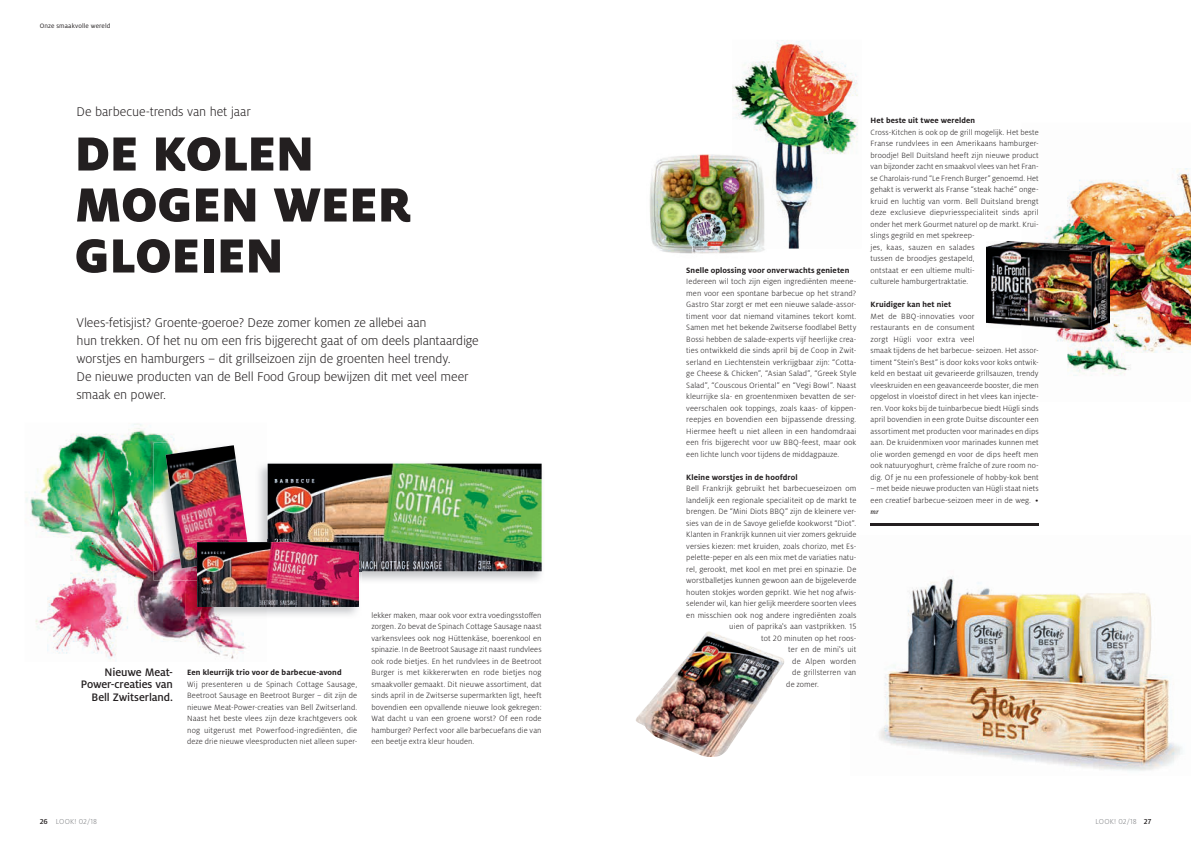
<style>
.page{position:relative;width:1191px;height:842px;background:#fff}
.page>*{position:absolute;margin:0;border:0;box-sizing:border-box;transform-origin:0 0}
.t1{font:900 53px/51px "Milo Pro";letter-spacing:-.005em;color:#231f20}
.t2{font:300 14px/18px "Milo Pro";letter-spacing:-.015em;color:#231f20}
.t3{font:500 12px/12.5px "Milo Pro";letter-spacing:-.01em;color:#231f20;text-align:right}
.t4{font:300 8.5px/11.5px "Milo Pro";letter-spacing:.01em;color:#231f20;text-align:justify}
.t5{font:700 8.5px "Milo Pro";letter-spacing:.015em;color:#231f20}
.t6{font:300 8.4px/11.5px "Milo Pro";letter-spacing:.01em;color:#231f20}
.t7{font:700 8.4px "Milo Pro";letter-spacing:.015em;color:#231f20}
.t8{font:300 8px "Milo Pro";letter-spacing:.01em;color:#808285}
.t9{font:7px "Milo Pro";letter-spacing:.02em;color:#231f20}
.t10{font:italic 500 6.9px "Milo Serif Pro";color:#231f20}
.s1{font-weight:500;color:#231f20}
.s2{font-family:"Milo Serif Pro";font-weight:400}
</style>
<div class="page">
<img style="left:25px;top:424px;width:221px;height:236px">
<img style="left:258px;top:463px;width:284px;height:118px">
<img style="left:268px;top:464px;width:273px;height:107px">
<img style="left:153px;top:443px;width:95px;height:137px">
<img style="left:166px;top:445px;width:81px;height:123px">
<img style="left:185px;top:540px;width:176px;height:79px">
<img style="left:268px;top:540px;width:93px;height:31px">
<img style="left:185px;top:540px;width:67px;height:40px">
<img style="left:185px;top:540px;width:65px;height:28px">
<img style="left:198px;top:543px;width:160px;height:63px">
<img style="left:636px;top:631px;width:148px;height:126px">
<img style="left:1021px;top:168px;width:170px;height:208px">
<img style="left:732px;top:40px;width:126px;height:209px">
<img style="left:986px;top:242px;width:123px;height:87px">
<img style="left:879px;top:576px;width:303px;height:195px">
<img style="left:649px;top:154px;width:116px;height:100px">
<img style="left:732px;top:149px;width:37px;height:100px">
<hr style="left:870px;top:524px;width:169px;height:2px;background:#231f20">
<p class="t9" style="left:40px;top:22px;width:72px">Onze smaakvolle wereld</p>
<h2 class="t2" style="left:77px;top:103px;width:176px">De barbecue-trends van het jaar</h2>
<h1 class="t1" style="left:75px;top:128px;width:338px">DE KOLEN<br>MOGEN WEER<br>GLOEIEN</h1>
<p class="t2" style="left:77px;top:314px;width:404px">Vlees-fetisjist? Groente-goeroe? Deze zomer komen ze allebei aan<br>hun trekken. Of het nu om een fris bijgerecht gaat of om deels plantaardige worstjes en hamburgers – dit grillseizoen zijn de groenten heel trendy.<br>De nieuwe producten van de Bell Food Group bewijzen dit met veel meer smaak en power.</p>
<h3 class="t3" style="left:81px;top:666px;width:94px">Nieuwe Meat-<br>Power-creaties van<br>Bell Zwitserland.</h3>
<p class="t5" style="left:187px;top:668px;width:156px">Een kleurrijk trio voor de barbecue-avond</p>
<p class="t4" style="left:187px;top:678px;width:172px">Wij presenteren u de Spinach Cottage Sausage, Beetroot Sausage en Beetroot Burger – dit zijn de nieuwe Meat-Power-creaties van Bell Zwitserland.<br>Naast het beste vlees zijn deze krachtgevers ook nog uitgerust met Powerfood-ingrediënten, die deze drie nieuwe vleesproducten niet alleen super-</p>
<p class="t4" style="left:371px;top:609px;width:172px">lekker maken, maar ook voor extra voedingsstoffen zorgen. Zo bevat de Spinach Cottage Sausage naast varkensvlees ook nog Hüttenkäse, boerenkool en spinazie. In de Beetroot Sausage zit naast rundvlees ook rode bietjes. En het rundvlees in de Beetroot Burger is met kikkererwten en rode bietjes nog smaakvoller gemaakt. Dit nieuwe assortiment, dat sinds april in de Zwitserse supermarkten ligt, heeft bovendien een opvallende nieuwe look gekregen:<br>Wat dacht u van een groene worst? Of een rode hamburger? Perfect voor alle barbecuefans die van een beetje extra kleur houden.</p>
<p class="t8" style="left:40px;top:817px;width:59px"><span class="s1">26</span> LOOK! 02/18</p>
<p class="t5" style="left:686px;top:265px;width:165px">Snelle oplossing voor onverwachts genieten</p>
<p class="t4" style="left:686px;top:276px;width:172px">Iedereen wil toch zijn eigen ingrediënten meene&shy;men voor een spontane barbecue op het strand?<br>Gastro Star zorgt er met een nieuwe salade-assor&shy;timent voor dat niemand vitamines tekort komt.<br>Samen met het bekende Zwitserse foodlabel Betty Bossi hebben de salade-experts vijf heerlijke crea&shy;ties ontwikkeld die sinds april bij de Coop in Zwit&shy;serland en Liechtenstein verkrijgbaar zijn: “Cotta&shy;ge Cheese &amp; Chicken”, “Asian Salad”, “Greek Style Salad”, “Couscous Oriental” en “Vegi Bowl”. Naast kleurrijke sla- en groentenmixen bevatten de ser&shy;veerschalen ook toppings, zoals kaas- of kippen&shy;reepjes en bovendien een bijpassende dressing.<br>Hiermee heeft u niet alleen in een handomdraai een fris bijgerecht voor uw BBQ-feest, maar ook een lichte lunch voor tijdens de middagpauze.</p>
<p class="t5" style="left:686px;top:472px;width:113px">Kleine worstjes in de hoofdrol</p>
<p class="t4" style="left:686px;top:483px;width:172px">Bell Frankrijk gebruikt het barbecueseizoen om</p>
<p class="t4" style="left:686px;top:494px;width:172px">landelijk een regionale specialiteit op de markt te</p>
<p class="t4" style="left:686px;top:506px;width:171px">brengen. De “Mini Diots BBQ” zijn de kleinere ver-</p>
<p class="t4" style="left:686px;top:517px;width:172px">sies van de in de Savoye geliefde kookworst “Diot”.</p>
<p class="t4" style="left:686px;top:529px;width:172px">Klanten in Frankrijk kunnen uit vier zomers gekruide</p>
<p class="t4" style="left:686px;top:540px;width:172px">versies kiezen: met kruiden, zoals chorizo, met Es-</p>
<p class="t4" style="left:686px;top:552px;width:171px">pelette-peper en als een mix met de variaties natu-</p>
<p class="t4" style="left:686px;top:563px;width:171px">rel, gerookt, met kool en met prei en spinazie. De</p>
<p class="t4" style="left:686px;top:575px;width:172px">worstballetjes kunnen gewoon aan de bijgeleverde</p>
<p class="t4" style="left:686px;top:586px;width:172px">houten stokjes worden geprikt. Wie het nog afwis-</p>
<p class="t4" style="left:686px;top:598px;width:172px">selender wil, kan hier gelijk meerdere soorten vlees</p>
<p class="t4" style="left:686px;top:609px;width:171px">en misschien ook nog andere ingrediënten zoals</p>
<p class="t4" style="left:729px;top:621px;width:128px">uien of paprika's aan vastprikken. 15</p>
<p class="t4" style="left:761px;top:632px;width:97px">tot 20 minuten op het roos-</p>
<p class="t4" style="left:788px;top:644px;width:70px">ter en de mini's uit</p>
<p class="t4" style="left:792px;top:655px;width:65px">de Alpen worden</p>
<p class="t4" style="left:792px;top:667px;width:65px">de grillsterren van</p>
<p class="t4" style="left:786px;top:678px;width:34px">de zomer.</p>
<p class="t7" style="left:870px;top:116px;width:106px">Het beste uit twee werelden</p>
<p class="t6" style="left:870px;top:126px;width:170px">Cross-Kitchen is ook op de grill mogelijk. Het beste Franse rundvlees in een Amerikaans hamburger&shy;broodje! Bell Duitsland heeft zijn nieuwe product van bijzonder zacht en smaakvol vlees van het Fran&shy;se Charolais-rund “Le French Burger” genoemd. Het gehakt is verwerkt als Franse “steak haché” onge&shy;kruid en luchtig van vorm. Bell Duitsland brengt deze exclusieve diepvriesspecialiteit sinds april onder het merk Gourmet naturel op de markt. Krui&shy;slings gegrild en met spekreep-<br>jes, kaas, sauzen en salades<br>tussen de broodjes gestapeld,<br>ontstaat er een ultieme multi-<br>culturele hamburgertraktatie.</p>
<p class="t7" style="left:870px;top:300px;width:82px">Kruidiger kan het niet</p>
<p class="t6" style="left:870px;top:310px;width:170px">Met de BBQ-innovaties voor<br>restaurants en de consument<br>zorgt Hügli voor extra veel<br>smaak tijdens de het barbecue- seizoen. Het assor&shy;timent “Stein's Best” is door koks voor koks ontwik&shy;keld en bestaat uit gevarieerde grillsauzen, trendy vleeskruiden en een geavanceerde booster, die men opgelost in vloeistof direct in het vlees kan injecte&shy;ren. Voor koks bij de tuinbarbecue biedt Hügli sinds april bovendien in een grote Duitse discounter een assortiment met producten voor marinades en dips aan. De kruidenmixen voor marinades kunnen met olie worden gemengd en voor de dips heeft men ook natuuryoghurt, crème fraîche of zure room no&shy;dig. Of je nu een professionele of hobby-kok bent</p>
<p class="t6" style="left:870px;top:483px;width:170px">– met beide nieuwe producten van Hügli staat niets een creatief barbecue-seizoen meer in de weg. <span class="s2">•</span></p>
<p class="t10" style="left:870px;top:508px;width:10px">mr</p>
<p class="t8" style="left:1095px;top:817px;width:57px">LOOK! 02/18 <span class="s1">27</span></p>
</div>
